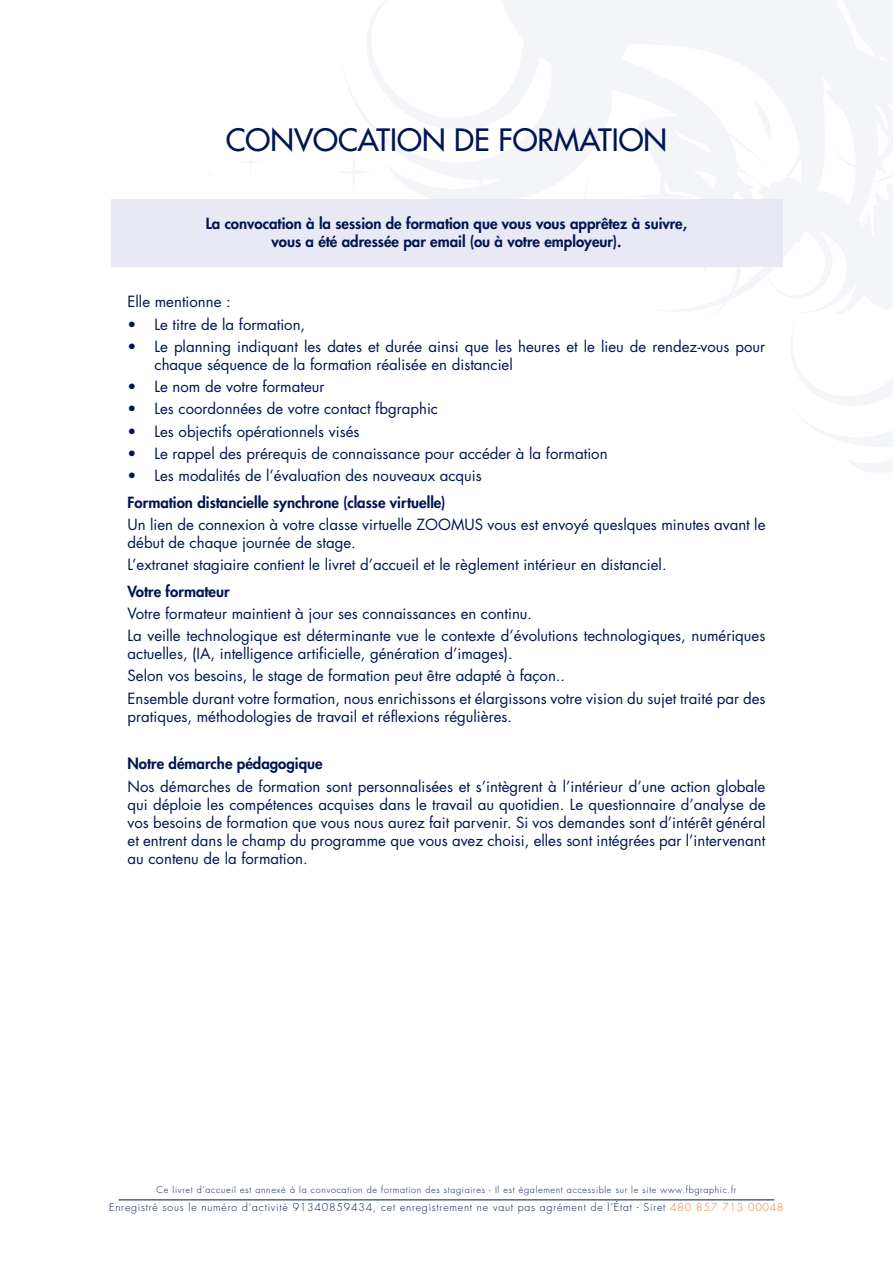
<style>
.page{position:relative;width:893px;height:1263px;background:#fff}
.page>*{position:absolute;margin:0;border:0;box-sizing:border-box;transform-origin:0 0}
.t1{font:30px "Futura";color:#001652}
.t2{font:15px/18px "Futura";color:#001652}
.t3{font:800 15px/18px "Futura";color:#001652;text-align:center}
.t4{font:300 10.5px "Futura";letter-spacing:.075em;color:#001652}
.t5{font:300 9px "Futura";letter-spacing:.075em;color:#001652}
.s1{color:#f47b23}
</style>
<div class="page">
<svg style="left:204px;top:0;width:689px;height:473px"></svg>
<hr style="left:119px;top:1199px;width:655px;height:1px;background:#001652">
<div style="left:111px;top:200px;width:671px;height:67px;background:#e8e9f4"></div>
<h1 class="t1" style="left:226px;top:121px;width:443px">CONVOCATION DE FORMATION</h1>
<p class="t3" style="left:206px;top:214px;width:483px">La convocation à la session de formation que vous vous apprêtez à suivre, vous a été adressée par email (ou à votre employeur).</p>
<p class="t2" style="left:128px;top:293px;width:105px">Elle mentionne :</p>
<p class="t2" style="left:128px;top:315px;width:179px">• Le titre de la formation,</p>
<p class="t2" style="left:155px;top:337px;width:612px;text-indent:-27px">• Le planning indiquant les dates et durée ainsi que les heures et le lieu de rendez-vous pour chaque séquence de la formation réalisée en distanciel</p>
<p class="t2" style="left:128px;top:378px;width:198px">• Le nom de votre formateur</p>
<p class="t2" style="left:128px;top:400px;width:312px">• Les coordonnées de votre contact fbgraphic</p>
<p class="t2" style="left:128px;top:422px;width:233px">• Les objectifs opérationnels visés</p>
<p class="t2" style="left:128px;top:444px;width:482px">• Le rappel des prérequis de connaissance pour accéder à la formation</p>
<p class="t2" style="left:128px;top:467px;width:356px">• Les modalités de l’évaluation des nouveaux acquis</p>
<p class="t3" style="left:128px;top:493px;width:319px">Formation distancielle synchrone (classe virtuelle)</p>
<p class="t2" style="left:128px;top:515px;width:639px">Un lien de connexion à votre classe virtuelle ZOOMUS vous est envoyé queslques minutes avant le début de chaque journée de stage.</p>
<p class="t2" style="left:128px;top:556px;width:541px">L’extranet stagiaire contient le livret d’accueil et le règlement intérieur en distanciel.</p>
<p class="t3" style="left:128px;top:582px;width:104px">Votre formateur</p>
<p class="t2" style="left:128px;top:602px;width:639px;line-height:22.2px">Votre formateur maintient à jour ses connaissances en continu.<br>La veille technologique est déterminante vue le contexte d’évolutions technologiques, numériques</p>
<p class="t2" style="left:128px;top:643px;width:639px;line-height:22.2px">actuelles, (IA, intelligence artificielle, génération d’images).<br>Selon vos besoins, le stage de formation peut être adapté à façon..<br>Ensemble durant votre formation, nous enrichissons et élargissons votre vision du sujet traité par des</p>
<p class="t2" style="left:128px;top:707px;width:386px">pratiques, méthodologies de travail et réflexions régulières.</p>
<p class="t3" style="left:128px;top:755px;width:197px">Notre démarche pédagogique</p>
<p class="t2" style="left:128px;top:777px;width:639px;text-align:justify">Nos démarches de formation sont personnalisées et s’intègrent à l’intérieur d’une action globale qui déploie les compétences acquises dans le travail au quotidien. Le questionnaire d’analyse de vos besoins de formation que vous nous aurez fait parvenir. Si vos demandes sont d’intérêt général et entrent dans le champ du programme que vous avez choisi, elles sont intégrées par l’intervenant au contenu de la formation.</p>
<p class="t5" style="left:157px;top:1184px;width:581px">Ce livret d’accueil est annexé à la convocation de formation des stagiaires - Il est également accessible sur le site www.fbgraphic.fr</p>
<p class="t4" style="left:109px;top:1201px;width:676px">Enregistré sous le numéro d’activité 91340859434, cet enregistrement ne vaut pas agrément de l’État - Siret <span class="s1">480 857 713 00048</span></p>
</div>
